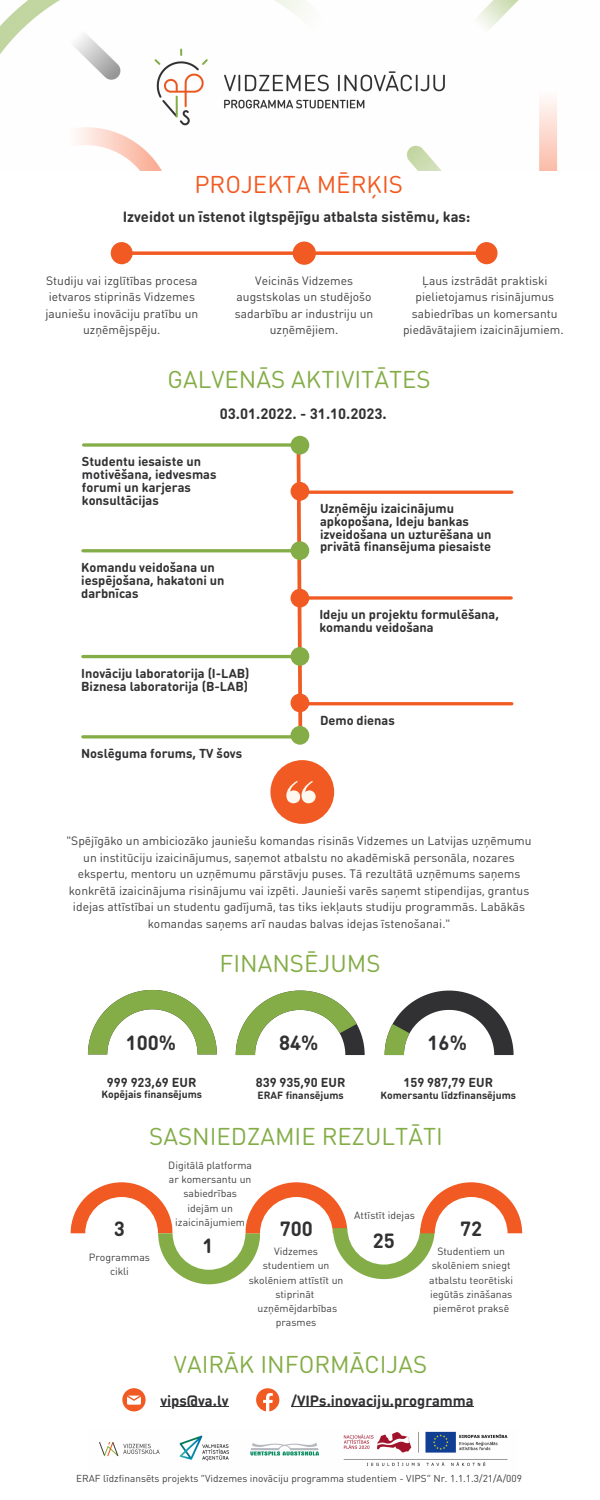
<style>
.page{position:relative;width:600px;height:1500px;background:#fff}
.page>*{position:absolute;margin:0;border:0;box-sizing:border-box;transform-origin:0 0}
.t1{font:24px "DIN Round Pro";color:#84ad47}
.t2{font:24px "DIN Round Pro";color:#f15a22}
.t3{font:700 20.3px "DIN Round Pro";color:#313032}
.t4{font:700 14.8px "DIN Round Pro";color:#313032}
.t5{font:700 12.8px/12.8px "DIN Round Pro";color:#313032}
.t6{font:12px/16.5px "DIN Round Pro";color:#424040;text-align:center}
.t7{font:10.4px/14.3px "DIN Round Pro";color:#424040;text-align:center}
.t8{font:700 10.4px "DIN Round Pro";color:#313032}
.t9{font:10px "DIN Round Pro";color:#424040}
</style>
<div class="page">
<img style="left:0;top:0;width:558px;height:170px">
<svg style="left:111px;top:242px;width:387px;height:22px"></svg>
<div style="left:293px;top:242px;width:23px;height:23px;background:#f15a22;border-radius:50%"></div>
<svg style="left:295px;top:454px;width:9px;height:273px"></svg>
<svg style="left:309px;top:490px;width:203px;height:4px"></svg>
<svg style="left:84px;top:443px;width:207px;height:4px"></svg>
<div style="left:291px;top:436px;width:18px;height:19px;background:#84ad47;border-radius:50%"></div>
<div style="left:291px;top:482px;width:18px;height:19px;background:#f15a22;border-radius:50%"></div>
<svg style="left:83px;top:549px;width:208px;height:4px"></svg>
<div style="left:291px;top:541px;width:18px;height:19px;background:#84ad47;border-radius:50%"></div>
<svg style="left:309px;top:596px;width:202px;height:4px"></svg>
<div style="left:291px;top:589px;width:18px;height:19px;background:#f15a22;border-radius:50%"></div>
<hr style="left:83px;top:655px;width:213px;height:3px;background:#84ad47">
<div style="left:291px;top:647px;width:18px;height:19px;background:#84ad47;border-radius:50%"></div>
<svg style="left:309px;top:702px;width:203px;height:4px"></svg>
<div style="left:291px;top:694px;width:18px;height:18px;background:#f15a22;border-radius:50%"></div>
<svg style="left:83px;top:735px;width:208px;height:4px"></svg>
<div style="left:291px;top:726px;width:18px;height:19px;background:#84ad47;border-radius:50%"></div>
<div style="left:270px;top:760px;width:64px;height:64px;background:#f15a22;border-radius:50%"></div>
<svg style="left:286px;top:781px;width:30px;height:22px"></svg>
<svg style="left:71px;top:1182px;width:451px;height:102px"></svg>
<div style="left:435px;top:1197px;width:73px;height:73px;background:#fff;border-radius:50%"></div>
<svg style="left:88px;top:990px;width:129px;height:64px"></svg>
<svg style="left:236px;top:991px;width:129px;height:64px"></svg>
<svg style="left:385px;top:991px;width:129px;height:64px"></svg>
<img style="left:99px;top:1431px;width:409px;height:35px">
<svg style="left:122px;top:1388px;width:24px;height:23px"></svg>
<svg style="left:256px;top:1388px;width:23px;height:23px"></svg>
<hr style="left:160px;top:1407px;width:69px;height:1px;background:#313032">
<hr style="left:291px;top:1407px;width:183px;height:1px;background:#313032">
<p class="t2" style="left:194px;top:168px;width:210px">PROJEKTA MĒRĶIS</p>
<p class="t4" style="left:123px;top:206px;width:349px">Izveidot un īstenot ilgtspējīgu atbalsta sistēmu, kas:</p>
<p class="t6" style="left:45px;top:272px;width:154px">Studiju vai izglītības procesa ietvaros stiprinās Vidzemes jauniešu inovāciju pratību un uzņēmējspēju.</p>
<p class="t6" style="left:235px;top:272px;width:140px">Veicinās Vidzemes augstskolas un studējošo sadarbību ar industriju un uzņēmējiem.</p>
<p class="t1" style="left:167px;top:363px;width:265px">GALVENĀS AKTIVITĀTES</p>
<p class="t4" style="left:220px;top:404px;width:168px">03.01.2022. - 31.10.2023.</p>
<p class="t5" style="left:82px;top:455px;width:136px">Studentu iesaiste un motivēšana, iedvesmas forumi un karjeras konsultācijas</p>
<p class="t5" style="left:320px;top:501px;width:173px">Uzņēmēju izaicinājumu apkopošana, Ideju bankas izveidošana un uzturēšana un privātā finansējuma piesaiste</p>
<p class="t5" style="left:81px;top:561px;width:145px">Komandu veidošana un iespējošana, hakatoni un darbnīcas</p>
<p class="t5" style="left:319px;top:607px;width:181px">Ideju un projektu formulēšana, komandu veidošana</p>
<p class="t5" style="left:81px;top:667px;width:170px">Inovāciju laboratorija (I-LAB)</p>
<p class="t5" style="left:81px;top:679px;width:169px">Biznesa laboratorija (B-LAB)</p>
<p class="t5" style="left:320px;top:713px;width:76px">Demo dienas</p>
<p class="t5" style="left:81px;top:747px;width:163px">Noslēguma forums, TV šovs</p>
<p class="t6" style="left:403px;top:272px;width:162px">Ļaus izstrādāt praktiski pielietojamus risinājumus sabiedrības un komersantu piedāvātajiem izaicinājumiem.</p>
<p class="t6" style="left:67px;top:832px;width:467px">"Spējīgāko un ambiciozāko jauniešu komandas risinās Vidzemes un Latvijas uzņēmumu un institūciju izaicinājumus, saņemot atbalstu no akadēmiskā personāla, nozares ekspertu, mentoru un uzņēmumu pārstāvju puses. Tā rezultātā uzņēmums saņems konkrētā izaicinājuma risinājumu vai izpēti. Jaunieši varēs saņemt stipendijas, grantus idejas attīstībai un studentu gadījumā, tas tiks iekļauts studiju programmās. Labākās komandas saņems arī naudas balvas idejas īstenošanai."</p>
<p class="t1" style="left:219px;top:947px;width:163px">FINANSĒJUMS</p>
<p class="t3" style="left:126px;top:1029px;width:52px">100%</p>
<p class="t3" style="left:279px;top:1029px;width:41px">84%</p>
<p class="t3" style="left:428px;top:1029px;width:41px">16%</p>
<p class="t5" style="left:107px;top:1075px;width:91px">999 923,69 EUR</p>
<p class="t8" style="left:101px;top:1087px;width:102px">Kopējais finansējums</p>
<p class="t5" style="left:256px;top:1075px;width:91px">839 935,90 EUR</p>
<p class="t8" style="left:258px;top:1088px;width:88px">ERAF finansējums</p>
<p class="t5" style="left:403px;top:1075px;width:91px">159 987,79 EUR</p>
<p class="t8" style="left:381px;top:1088px;width:137px">Komersantu līdzfinansējums</p>
<p class="t1" style="left:149px;top:1120px;width:295px">SASNIEDZAMIE REZULTĀTI</p>
<p class="t7" style="left:168px;top:1157px;width:85px">Digitālā platforma ar komersantu un sabiedrības idejām un izaicinājumiem</p>
<p class="t3" style="left:114px;top:1215px;width:13px">3</p>
<p class="t3" style="left:280px;top:1215px;width:35px">700</p>
<p class="t7" style="left:89px;top:1249px;width:63px">Programmas cikli</p>
<p class="t7" style="left:249px;top:1244px;width:96px">Vidzemes studentiem un skolēniem attīstīt un stiprināt uzņēmējdarbības prasmes</p>
<p class="t3" style="left:202px;top:1231px;width:13px">1</p>
<p class="t7" style="left:354px;top:1208px;width:62px">Attīstīt idejas</p>
<p class="t3" style="left:373px;top:1227px;width:24px">25</p>
<p class="t3" style="left:460px;top:1215px;width:24px">72</p>
<p class="t7" style="left:429px;top:1244px;width:86px">Studentiem un skolēniem sniegt atbalstu teorētiski iegūtās zināšanas piemērot praksē</p>
<p class="t1" style="left:174px;top:1348px;width:255px">VAIRĀK INFORMĀCIJAS</p>
<p class="t4" style="left:160px;top:1390px;width:70px">vips@va.lv</p>
<p class="t4" style="left:291px;top:1390px;width:184px">/VIPs.inovaciju.programma</p>
<p class="t9" style="left:76px;top:1471px;width:447px">ERAF līdzfinansēts projekts “Vidzemes inovāciju programma studentiem - VIPS” Nr. 1.1.1.3/21/A/009</p>
</div>
